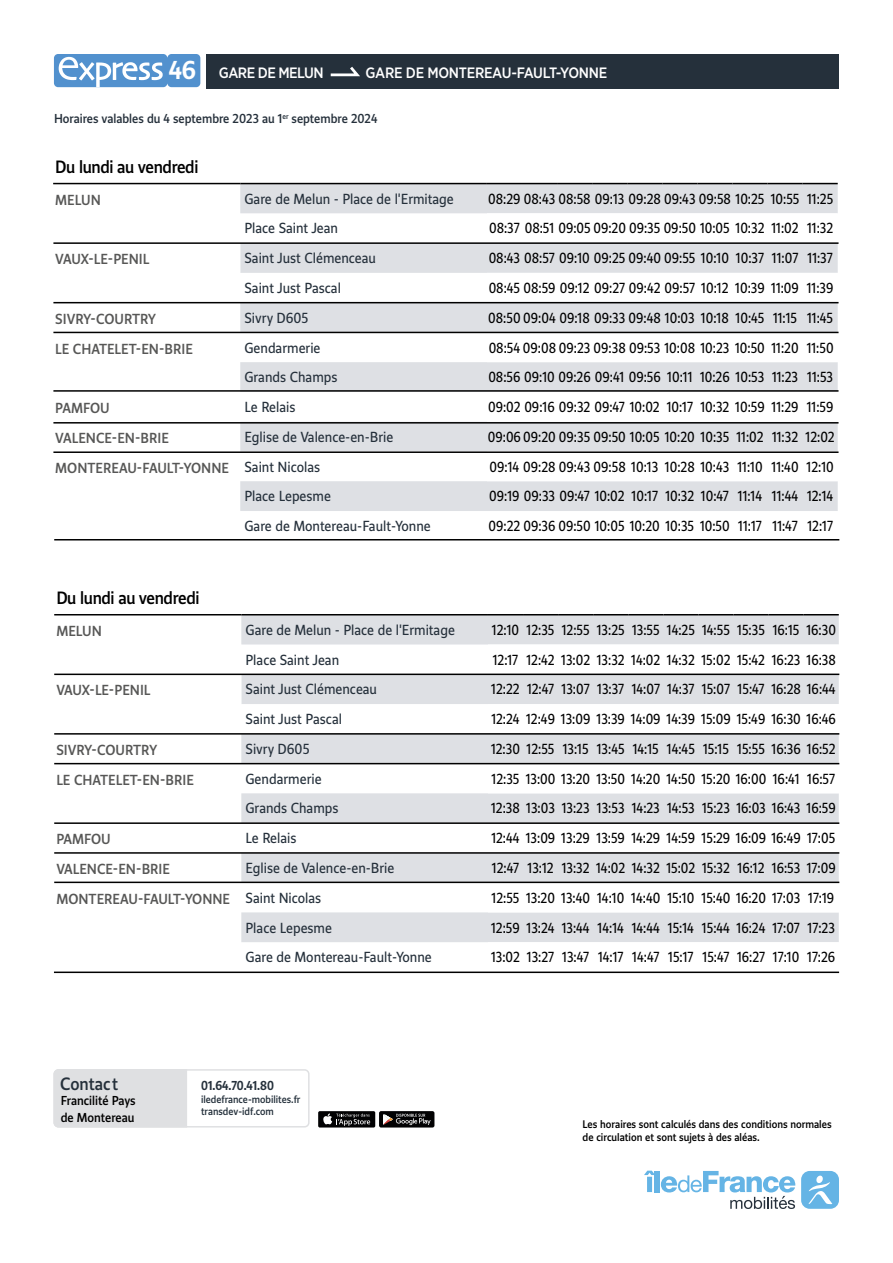
<style>
.page{position:relative;width:893px;height:1263px;background:#fff}
.page>*{position:absolute;margin:0;border:0;box-sizing:border-box;transform-origin:0 0}
.t1{font:500 16.5px "IDF Voyageur";letter-spacing:-.02em;color:#000}
.t2{font:500 16.5px "IDF Voyageur";color:#25303b}
.t3{font:500 15px "Gotham Narrow";letter-spacing:-.02em;color:#fff}
.t4{font:500 15px "Gotham Narrow";letter-spacing:-.04em;color:#fff}
.t5{font:13.5px "IDF Voyageur";color:#000;scale:.95 1}
.t6{font:13.5px "IDF Voyageur";color:#25303b}
.t7{font:500 13.5px "IDF Voyageur";color:#575756}
.t8{font:500 12px "IDF Voyageur";color:#25303b}
.t9{font:500 12px/16.5px "IDF Voyageur";color:#000}
.t10{font:700 12px "IDF Voyageur";color:#25303b;scale:.96 1}
.t11{font:500 10.2px/12.3px "IDF Voyageur";color:#000}
.t12{font:500 9.75px/11.7px "IDF Voyageur";color:#25313c}
.s1{font-weight:400;color:#25303b}
</style>
<div class="page">
<svg style="left:241px;top:615px;width:598px;height:327px;fill:#dee0e4"></svg>
<svg style="left:54px;top:644px;width:434px;height:208px"></svg>
<svg style="left:488px;top:644px;width:351px;height:298px"></svg>
<hr style="left:54px;top:614px;width:187px;height:1px;background:#000">
<hr style="left:241px;top:614px;width:247px;height:1px;background:#000">
<hr style="left:488px;top:614px;width:35px;height:1px;background:#000">
<hr style="left:523px;top:614px;width:35px;height:1px;background:#000">
<hr style="left:558px;top:614px;width:35px;height:1px;background:#000">
<hr style="left:593px;top:614px;width:35px;height:1px;background:#000">
<hr style="left:628px;top:614px;width:35px;height:1px;background:#000">
<hr style="left:663px;top:614px;width:35px;height:1px;background:#000">
<hr style="left:698px;top:614px;width:35px;height:1px;background:#000">
<hr style="left:733px;top:614px;width:36px;height:1px;background:#000">
<hr style="left:769px;top:614px;width:35px;height:1px;background:#000">
<hr style="left:804px;top:614px;width:35px;height:1px;background:#000">
<div style="left:206px;top:55px;width:632px;height:34px;background:#25303b"></div>
<svg style="left:330px;top:66px;width:30px;height:11px"></svg>
<div style="left:53px;top:1069px;width:257px;height:58px;border:2px solid #dfe0e2;border-radius:4px"></div>
<div style="left:53px;top:1069px;width:135px;height:59px;background:#dfe0e2"></div>
<div style="left:379px;top:1111px;width:55px;height:16px;background:#020203;border-radius:2px"></div>
<div style="left:318px;top:1111px;width:57px;height:16px;background:#020203;border-radius:2px"></div>
<svg style="left:323px;top:1113px;width:47px;height:13px"></svg>
<svg style="left:383px;top:1114px;width:48px;height:11px"></svg>
<svg style="left:644px;top:1171px;width:10px;height:21px"></svg>
<div style="left:654px;top:1171px;width:6px;height:21px;background:#65b4e5"></div>
<svg style="left:661px;top:1171px;width:134px;height:38px"></svg>
<div style="left:801px;top:1171px;width:38px;height:38px;background:#65b4e5;border-radius:9px"></div>
<svg style="left:808px;top:1175px;width:24px;height:29px"></svg>
<svg style="left:54px;top:54px;width:146px;height:33px;background:#74a6d7"></svg>
<svg style="left:240px;top:184px;width:598px;height:327px;fill:#dee0e4"></svg>
<svg style="left:53px;top:213px;width:434px;height:209px"></svg>
<svg style="left:487px;top:213px;width:351px;height:328px"></svg>
<hr style="left:53px;top:183px;width:187px;height:1px;background:#000">
<hr style="left:240px;top:183px;width:247px;height:1px;background:#000">
<hr style="left:487px;top:183px;width:35px;height:1px;background:#000">
<hr style="left:522px;top:183px;width:35px;height:1px;background:#000">
<hr style="left:557px;top:183px;width:35px;height:1px;background:#000">
<hr style="left:592px;top:183px;width:35px;height:1px;background:#000">
<hr style="left:627px;top:183px;width:35px;height:1px;background:#000">
<hr style="left:662px;top:183px;width:35px;height:1px;background:#000">
<hr style="left:697px;top:183px;width:35px;height:1px;background:#000">
<hr style="left:732px;top:183px;width:35px;height:1px;background:#000">
<hr style="left:767px;top:183px;width:36px;height:1px;background:#000">
<hr style="left:803px;top:183px;width:35px;height:1px;background:#000">
<hr style="left:53px;top:451px;width:785px;height:2px;background:#000">
<hr style="left:53px;top:422px;width:785px;height:2px;background:#000">
<hr style="left:53px;top:390px;width:785px;height:2px;background:#000">
<hr style="left:53px;top:332px;width:785px;height:1px;background:#000">
<hr style="left:53px;top:302px;width:785px;height:1px;background:#000">
<hr style="left:53px;top:242px;width:785px;height:2px;background:#000">
<hr style="left:54px;top:539px;width:785px;height:1px;background:#000">
<hr style="left:54px;top:881px;width:785px;height:2px;background:#000">
<hr style="left:54px;top:852px;width:785px;height:2px;background:#000">
<hr style="left:54px;top:822px;width:785px;height:2px;background:#000">
<hr style="left:54px;top:763px;width:785px;height:1px;background:#000">
<hr style="left:54px;top:733px;width:785px;height:2px;background:#000">
<hr style="left:54px;top:674px;width:785px;height:1px;background:#000">
<hr style="left:54px;top:971px;width:785px;height:2px;background:#000">
<p class="t4" style="left:219px;top:63px;width:106px">GARE DE MELUN</p>
<p class="t3" style="left:365px;top:63px;width:243px">GARE DE MONTEREAU-FAULT-YONNE</p>
<p class="t8" style="left:54px;top:111px;width:325px">Horaires valables du 4 septembre 2023 au 1<sup>er</sup> septembre 2024</p>
<p class="t1" style="left:55px;top:156px;width:145px">Du lundi au vendredi</p>
<p class="t7" style="left:55px;top:191px;width:47px">MELUN</p>
<p class="t6" style="left:245px;top:190px;width:211px">Gare de Melun - Place de l'Ermitage</p>
<p class="t5" style="left:488px;top:190px;width:365px">08:29 08:43 08:58 09:13 09:28 09:43 09:58 10:25 10:55 11:25</p>
<p class="t6" style="left:244px;top:220px;width:95px">Place Saint Jean</p>
<p class="t5" style="left:489px;top:220px;width:364px">08:37 08:51 09:05 09:20 09:35 09:50 10:05 10:32 11:02 11:32</p>
<p class="t7" style="left:55px;top:250px;width:96px">VAUX-LE-PENIL</p>
<p class="t6" style="left:245px;top:249px;width:133px">Saint Just Clémenceau</p>
<p class="t5" style="left:489px;top:249px;width:364px">08:43 08:57 09:10 09:25 09:40 09:55 10:10 10:37 11:07 11:37</p>
<p class="t6" style="left:244px;top:279px;width:98px">Saint Just Pascal</p>
<p class="t5" style="left:489px;top:279px;width:364px">08:45 08:59 09:12 09:27 09:42 09:57 10:12 10:39 11:09 11:39</p>
<p class="t7" style="left:55px;top:310px;width:102px">SIVRY-COURTRY</p>
<p class="t6" style="left:245px;top:309px;width:66px">Sivry D605</p>
<p class="t5" style="left:488px;top:309px;width:365px">08:50 09:04 09:18 09:33 09:48 10:03 10:18 10:45 11:15 11:45</p>
<p class="t7" style="left:55px;top:339px;width:139px">LE CHATELET-EN-BRIE</p>
<p class="t6" style="left:245px;top:339px;width:78px">Gendarmerie</p>
<p class="t5" style="left:489px;top:339px;width:365px">08:54 09:08 09:23 09:38 09:53 10:08 10:23 10:50 11:20 11:50</p>
<p class="t6" style="left:244px;top:368px;width:94px">Grands Champs</p>
<p class="t5" style="left:488px;top:368px;width:364px">08:56 09:10 09:26 09:41 09:56 10:11 10:26 10:53 11:23 11:53</p>
<p class="t7" style="left:55px;top:399px;width:56px">PAMFOU</p>
<p class="t6" style="left:245px;top:398px;width:52px">Le Relais</p>
<p class="t5" style="left:488px;top:398px;width:365px">09:02 09:16 09:32 09:47 10:02 10:17 10:32 10:59 11:29 11:59</p>
<p class="t7" style="left:55px;top:429px;width:115px">VALENCE-EN-BRIE</p>
<p class="t6" style="left:245px;top:428px;width:150px">Eglise de Valence-en-Brie</p>
<p class="t5" style="left:488px;top:428px;width:367px">09:06 09:20 09:35 09:50 10:05 10:20 10:35 11:02 11:32 12:02</p>
<p class="t7" style="left:55px;top:459px;width:266px">MONTEREAU-FAULT-YONNE <span class="s1">Saint Nicolas</span></p>
<p class="t5" style="left:490px;top:458px;width:364px">09:14 09:28 09:43 09:58 10:13 10:28 10:43 11:10 11:40 12:10</p>
<p class="t6" style="left:244px;top:487px;width:88px">Place Lepesme</p>
<p class="t5" style="left:489px;top:487px;width:364px">09:19 09:33 09:47 10:02 10:17 10:32 10:47 11:14 11:44 12:14</p>
<p class="t6" style="left:244px;top:517px;width:188px">Gare de Montereau-Fault-Yonne</p>
<p class="t5" style="left:489px;top:517px;width:364px">09:22 09:36 09:50 10:05 10:20 10:35 10:50 11:17 11:47 12:17</p>
<p class="t1" style="left:56px;top:587px;width:145px">Du lundi au vendredi</p>
<p class="t7" style="left:56px;top:622px;width:47px">MELUN</p>
<p class="t6" style="left:246px;top:621px;width:211px">Gare de Melun - Place de l'Ermitage</p>
<p class="t5" style="left:492px;top:621px;width:364px">12:10 12:35 12:55 13:25 13:55 14:25 14:55 15:35 16:15 16:30</p>
<p class="t6" style="left:246px;top:651px;width:95px">Place Saint Jean</p>
<p class="t5" style="left:493px;top:651px;width:363px">12:17 12:42 13:02 13:32 14:02 14:32 15:02 15:42 16:23 16:38</p>
<p class="t7" style="left:56px;top:681px;width:96px">VAUX-LE-PENIL</p>
<p class="t6" style="left:246px;top:680px;width:133px">Saint Just Clémenceau</p>
<p class="t5" style="left:491px;top:680px;width:364px">12:22 12:47 13:07 13:37 14:07 14:37 15:07 15:47 16:28 16:44</p>
<p class="t6" style="left:246px;top:710px;width:98px">Saint Just Pascal</p>
<p class="t5" style="left:491px;top:710px;width:364px">12:24 12:49 13:09 13:39 14:09 14:39 15:09 15:49 16:30 16:46</p>
<p class="t7" style="left:56px;top:741px;width:102px">SIVRY-COURTRY</p>
<p class="t6" style="left:246px;top:740px;width:66px">Sivry D605</p>
<p class="t5" style="left:491px;top:740px;width:364px">12:30 12:55 13:15 13:45 14:15 14:45 15:15 15:55 16:36 16:52</p>
<p class="t7" style="left:56px;top:771px;width:139px">LE CHATELET-EN-BRIE</p>
<p class="t6" style="left:246px;top:770px;width:78px">Gendarmerie</p>
<p class="t5" style="left:492px;top:770px;width:363px">12:35 13:00 13:20 13:50 14:20 14:50 15:20 16:00 16:41 16:57</p>
<p class="t6" style="left:246px;top:799px;width:94px">Grands Champs</p>
<p class="t5" style="left:491px;top:799px;width:364px">12:38 13:03 13:23 13:53 14:23 14:53 15:23 16:03 16:43 16:59</p>
<p class="t7" style="left:56px;top:830px;width:56px">PAMFOU</p>
<p class="t6" style="left:246px;top:829px;width:52px">Le Relais</p>
<p class="t5" style="left:491px;top:829px;width:363px">12:44 13:09 13:29 13:59 14:29 14:59 15:29 16:09 16:49 17:05</p>
<p class="t7" style="left:56px;top:860px;width:115px">VALENCE-EN-BRIE</p>
<p class="t6" style="left:246px;top:859px;width:150px">Eglise de Valence-en-Brie</p>
<p class="t5" style="left:492px;top:859px;width:363px">12:47 13:12 13:32 14:02 14:32 15:02 15:32 16:12 16:53 17:09</p>
<p class="t7" style="left:56px;top:890px;width:266px">MONTEREAU-FAULT-YONNE <span class="s1">Saint Nicolas</span></p>
<p class="t5" style="left:492px;top:889px;width:362px">12:55 13:20 13:40 14:10 14:40 15:10 15:40 16:20 17:03 17:19</p>
<p class="t6" style="left:246px;top:919px;width:88px">Place Lepesme</p>
<p class="t5" style="left:491px;top:919px;width:363px">12:59 13:24 13:44 14:14 14:44 15:14 15:44 16:24 17:07 17:23</p>
<p class="t6" style="left:246px;top:948px;width:188px">Gare de Montereau-Fault-Yonne</p>
<p class="t5" style="left:491px;top:948px;width:364px">13:02 13:27 13:47 14:17 14:47 15:17 15:47 16:27 17:10 17:26</p>
<p class="t2" style="left:60px;top:1073px;width:60px">Contact</p>
<p class="t9" style="left:61px;top:1092px;width:76px">Francilité Pays de Montereau</p>
<p class="t10" style="left:201px;top:1077px;width:77px">01.64.70.41.80</p>
<p class="t12" style="left:201px;top:1093px;width:101px">iledefrance-mobilites.fr transdev-idf.com</p>
<p class="t11" style="left:583px;top:1118px;width:251px">Les horaires sont calculés dans des conditions normales de circulation et sont sujets à des aléas.</p>
</div>
